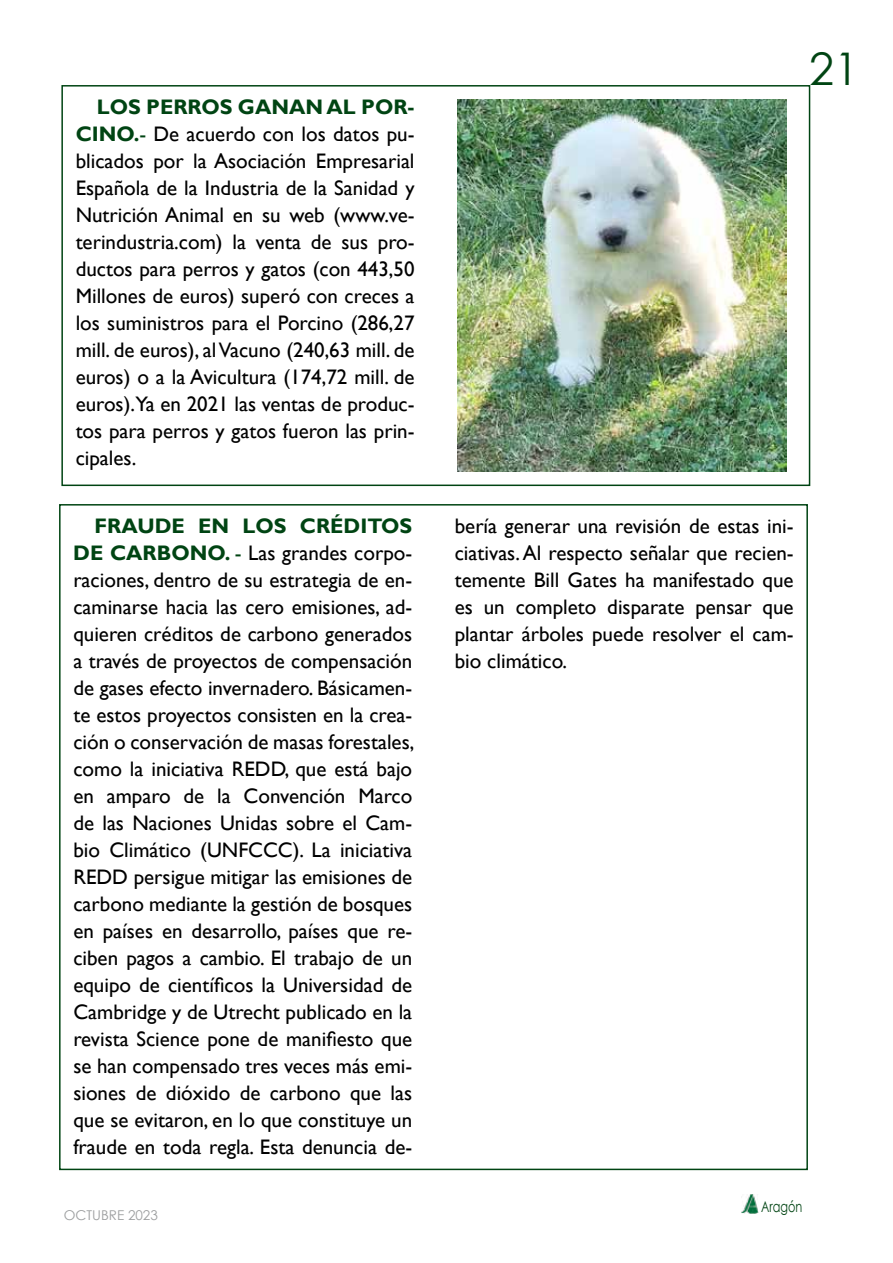
<style>
.page{position:relative;width:893px;height:1263px;background:#fff}
.page>*{position:absolute;margin:0;border:0;box-sizing:border-box;transform-origin:0 0}
.t1{font:45px "Century Gothic";color:#004413}
.t2{font:21px/27px "Gill Sans";color:#000;text-align:justify}
.t3{font:15px "Century Gothic";color:#004413;scale:.75 1}
.t4{font:13.5px "Century Gothic";color:#9c9e9f}
.s1{font-weight:700;color:#004413}
.s2{color:#004413}
</style>
<div class="page">
<img style="left:742px;top:1194px;width:17px;height:19px">
<div style="left:61px;top:85px;width:749px;height:401px;border:2px solid #004413"></div>
<img style="left:457px;top:99px;width:330px;height:373px">
<p class="t2" style="left:76px;top:94px;width:340px;text-indent:21px"><span class="s1">LOS PERROS GANAN AL POR-CINO.</span><span class="s2">-</span> De acuerdo con los datos pu&shy;blicados por la Asociación Empresarial Española de la Industria de la Sanidad y Nutrición Animal en su web (www.ve&shy;terindustria.com) la venta de sus pro&shy;ductos para perros y gatos (con 443,50<br>Millones de euros) superó con creces a los suministros para el Porcino (286,27 mill. de euros), al Vacuno (240,63 mill. de euros) o a la Avicultura (174,72 mill. de euros).Ya en 2021 las ventas de produc&shy;tos para perros y gatos fueron las prin&shy;cipales.</p>
<h1 class="t1" style="left:809px;top:37px;width:51px">21</h1>
<p class="t2" style="left:73px;top:513px;width:342px;text-indent:21px"><span class="s1">FRAUDE EN LOS CRÉDITOS DE CARBONO.</span> <span class="s2">-</span> Las grandes corpo&shy;raciones, dentro de su estrategia de en&shy;caminarse hacia las cero emisiones, ad&shy;quieren créditos de carbono generados a través de proyectos de compensación de gases efecto invernadero. Básicamen&shy;te estos proyectos consisten en la crea&shy;ción o conservación de masas forestales, como la iniciativa REDD, que está bajo en amparo de la Convención Marco de las Naciones Unidas sobre el Cam&shy;bio Climático (UNFCCC). La iniciativa REDD persigue mitigar las emisiones de carbono mediante la gestión de bosques en países en desarrollo, países que re&shy;ciben pagos a cambio. El trabajo de un equipo de científicos la Universidad de Cambridge y de Utrecht publicado en la revista Science pone de manifiesto que se han compensado tres veces más emi&shy;siones de dióxido de carbono que las que se evitaron, en lo que constituye un fraude en toda regla. Esta denuncia de-</p>
<p class="t2" style="left:455px;top:513px;width:340px">bería generar una revisión de estas ini&shy;ciativas. Al respecto señalar que recien&shy;temente Bill Gates ha manifestado que es un completo disparate pensar que plantar árboles puede resolver el cam&shy;bio climático.</p>
<p class="t4" style="left:64px;top:1206px;width:96px">OCTUBRE 2023</p>
<p class="t3" style="left:761px;top:1196px;width:56px">Aragón</p>
</div>
